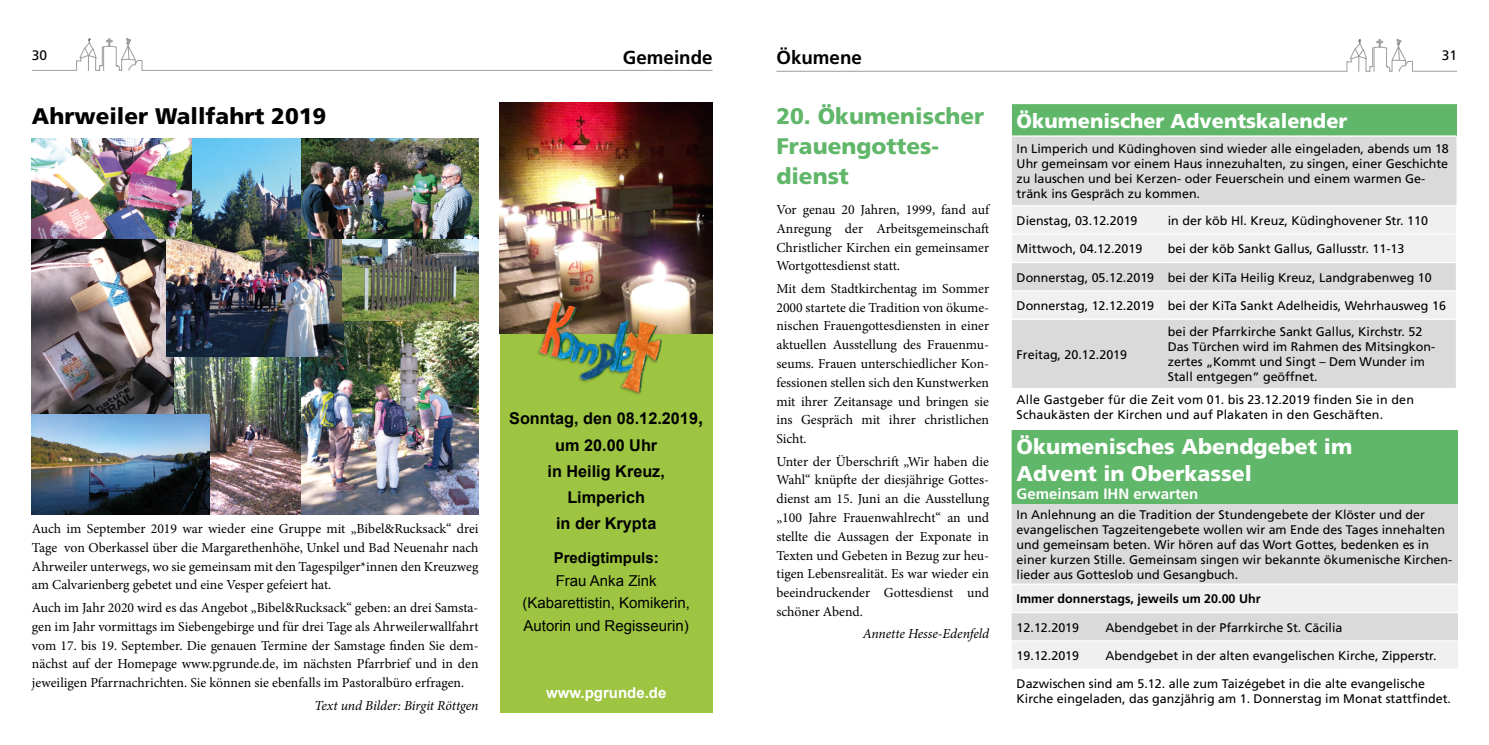
<style>
.page{position:relative;width:1489px;height:745px;background:#fff}
.page>*{position:absolute;margin:0;border:0;box-sizing:border-box;transform-origin:0 0}
.t1{font:900 22.5px/30px "Frutiger";color:#60b669}
.t2{font:900 22.5px "Frutiger";color:#000}
.t3{font:900 21.25px/26.2px "Frutiger";color:#fff}
.t4{font:900 20px "Frutiger";color:#fff}
.t5{font:700 18.75px "Frutiger";color:#000}
.t6{font:700 16.25px/26.2px "Arial";color:#000;text-align:center}
.t7{font:15px/22.5px "Arial";color:#000;text-align:center}
.t8{font:700 15px "Frutiger";color:#fff}
.t9{font:700 15px "Arial";color:#000}
.t10{font:700 15px "Arial";color:#fff}
.t11{font:13.75px/18.8px "Minion Pro";color:#000;text-align:justify}
.t12{font:italic 13.75px "Minion Pro";letter-spacing:-.005em;color:#000}
.t13{font:13.75px "Frutiger";color:#000}
.t14{font:12.5px/15px "Frutiger";color:#000}
.t15{font:700 12.5px "Frutiger";color:#000}
.s1{font-size:18.75px}
</style>
<div class="page">
<svg style="left:32px;top:38px;width:680px;height:33px"></svg>
<svg style="left:776px;top:39px;width:680px;height:33px"></svg>
<div style="left:1011px;top:104px;width:445px;height:32px;background:#60b669"></div>
<div style="left:1012px;top:137px;width:444px;height:250px;background:#dadada"></div>
<svg style="left:1012px;top:206px;width:443px;height:112px;fill:#f0f0f0"></svg>
<hr style="left:1011px;top:135px;width:151px;height:2px;background:#fff">
<hr style="left:1162px;top:135px;width:294px;height:2px;background:#fff">
<hr style="left:1011px;top:205px;width:151px;height:1px;background:#fff">
<hr style="left:1162px;top:205px;width:294px;height:1px;background:#fff">
<hr style="left:1011px;top:233px;width:151px;height:1px;background:#fff">
<hr style="left:1162px;top:233px;width:294px;height:1px;background:#fff">
<hr style="left:1011px;top:262px;width:151px;height:1px;background:#fff">
<hr style="left:1162px;top:262px;width:294px;height:1px;background:#fff">
<hr style="left:1011px;top:290px;width:151px;height:1px;background:#fff">
<hr style="left:1162px;top:290px;width:294px;height:1px;background:#fff">
<svg style="left:1455px;top:206px;width:1px;height:112px"></svg>
<hr style="left:1011px;top:318px;width:151px;height:2px;background:#fff">
<hr style="left:1162px;top:318px;width:294px;height:2px;background:#fff">
<hr style="left:1455px;top:320px;width:1px;height:67px;background:#fff">
<div style="left:1011px;top:430px;width:447px;height:74px;background:#60b669"></div>
<div style="left:1011px;top:504px;width:447px;height:79px;background:#dadada"></div>
<div style="left:1012px;top:585px;width:445px;height:83px;background:#f0f0f0"></div>
<div style="left:1011px;top:612px;width:447px;height:28px;background:#dadada"></div>
<hr style="left:1011px;top:611px;width:447px;height:1px;background:#fff">
<hr style="left:1011px;top:640px;width:447px;height:1px;background:#fff">
<img style="left:174px;top:356px;width:127px;height:158px">
<img style="left:32px;top:238px;width:142px;height:176px">
<img style="left:301px;top:320px;width:177px;height:194px">
<img style="left:167px;top:138px;width:177px;height:218px">
<img style="left:343px;top:238px;width:135px;height:82px">
<img style="left:32px;top:414px;width:177px;height:100px">
<img style="left:301px;top:138px;width:177px;height:100px">
<img style="left:32px;top:138px;width:159px;height:100px">
<div style="left:500px;top:333px;width:212px;height:379px;background:#9dc541"></div>
<img style="left:500px;top:103px;width:212px;height:230px">
<img style="left:531px;top:296px;width:138px;height:99px">
<p class="t13" style="left:32px;top:47px;width:17px">30</p>
<h3 class="t5" style="left:623px;top:47px;width:91px">Gemeinde</h3>
<h3 class="t5" style="left:776px;top:47px;width:87px">Ökumene</h3>
<p class="t13" style="left:1441px;top:47px;width:17px">31</p>
<h1 class="t1" style="left:776px;top:101px;width:209px">20. Ökumenischer<br>Frauengottes&shy;dienst</h1>
<p class="t11" style="left:776px;top:200px;width:214px">Vor genau 20 Jahren, 1999, fand auf Anregung der Arbeitsgemeinschaft Christlicher Kirchen ein gemeinsamer Wortgottesdienst statt.</p>
<p class="t11" style="left:776px;top:279px;width:214px">Mit dem Stadtkirchentag im Sommer 2000 startete die Tradition von ökume&shy;nischen Frauengottesdiensten in einer aktuellen Ausstellung des Frauenmu&shy;seums. Frauen unterschiedlicher Kon&shy;fessionen stellen sich den Kunstwerken mit ihrer Zeitansage und bringen sie ins Gespräch mit ihrer christlichen Sicht.</p>
<p class="t11" style="left:776px;top:451px;width:214px">Unter der Überschrift „Wir haben die Wahl“ knüpfte der diesjährige Gottes&shy;dienst am 15. Juni an die Ausstellung „100 Jahre Frauenwahlrecht“ an und stellte die Aussagen der Exponate in Texten und Gebeten in Bezug zur heu&shy;tigen Lebensrealität. Es war wieder ein beeindruckender Gottesdienst und schöner Abend.</p>
<p class="t12" style="left:862px;top:624px;width:128px">Annette Hesse-Edenfeld</p>
<h1 class="t2" style="left:32px;top:102px;width:296px">Ahrweiler Wallfahrt 2019</h1>
<h3 class="t4" style="left:1016px;top:108px;width:332px">Ökumenischer Adventskalender</h3>
<p class="t14" style="left:1016px;top:141px;width:434px">In Limperich und Küdinghoven sind wieder alle eingeladen, abends um 18<br>Uhr gemeinsam vor einem Haus innezuhalten, zu singen, einer Geschichte zu lauschen und bei Kerzen- oder Feuerschein und einem warmen Ge&shy;tränk ins Gespräch zu kommen.</p>
<p class="t14" style="left:1016px;top:213px;width:122px">Dienstag, 03.12.2019</p>
<p class="t14" style="left:1167px;top:213px;width:262px">in der köb Hl. Kreuz, Küdinghovener Str. 110</p>
<p class="t14" style="left:1016px;top:241px;width:127px">Mittwoch, 04.12.2019</p>
<p class="t14" style="left:1167px;top:241px;width:238px">bei der köb Sankt Gallus, Gallusstr. 11-13</p>
<p class="t14" style="left:1016px;top:269px;width:416px">Donnerstag, 05.12.2019 bei der KiTa Heilig Kreuz, Landgrabenweg 10</p>
<p class="t14" style="left:1016px;top:298px;width:431px">Donnerstag, 12.12.2019 bei der KiTa Sankt Adelheidis, Wehrhausweg 16</p>
<p class="t14" style="left:1016px;top:346px;width:112px">Freitag, 20.12.2019</p>
<p class="t14" style="left:1167px;top:324px;width:269px">bei der Pfarrkirche Sankt Gallus, Kirchstr. 52<br>Das Türchen wird im Rahmen des Mitsingkon&shy;zertes „Kommt und Singt – Dem Wunder im Stall entgegen“ geöffnet.</p>
<p class="t14" style="left:1016px;top:392px;width:399px">Alle Gastgeber für die Zeit vom 01. bis 23.12.2019 finden Sie in den<br>Schaukästen der Kirchen und auf Plakaten in den Geschäften.</p>
<h2 class="t3" style="left:1016px;top:433px;width:337px">Ökumenisches Abendgebet im<br>Advent in Oberkassel</h2>
<p class="t8" style="left:1016px;top:485px;width:183px">Gemeinsam IHN erwarten</p>
<p class="t14" style="left:1016px;top:507px;width:437px">In Anlehnung an die Tradition der Stundengebete der Klöster und der evangelischen Tagzeitengebete wollen wir am Ende des Tages innehalten und gemeinsam beten. Wir hören auf das Wort Gottes, bedenken es in einer kurzen Stille. Gemeinsam singen wir bekannte ökumenische Kirchen&shy;lieder aus Gotteslob und Gesangbuch.</p>
<p class="t15" style="left:1016px;top:591px;width:245px">Immer donnerstags, jeweils um 20.00 Uhr</p>
<p class="t14" style="left:1016px;top:619px;width:64px">12.12.2019</p>
<p class="t14" style="left:1105px;top:619px;width:238px">Abendgebet in der Pfarrkirche St. Cäcilia</p>
<p class="t14" style="left:1016px;top:647px;width:64px">19.12.2019</p>
<p class="t14" style="left:1105px;top:647px;width:332px">Abendgebet in der alten evangelischen Kirche, Zipperstr.</p>
<p class="t14" style="left:1016px;top:675px;width:436px">Dazwischen sind am 5.12. alle zum Taizégebet in die alte evangelische<br>Kirche eingeladen, das ganzjährig am 1. Donnerstag im Monat stattfindet.</p>
<p class="t6" style="left:509px;top:405px;width:195px">Sonntag, den 08.12.2019<span class="s1">, </span>um 20.00 Uhr<br>in Heilig Kreuz,<br>Limperich<br>in der Krypta</p>
<p class="t9" style="left:553px;top:547px;width:107px">Predigtimpuls:</p>
<p class="t7" style="left:522px;top:569px;width:169px">Frau Anka Zink (Kabarettistin, Komikerin,<br>Autorin und Regisseurin)</p>
<p class="t11" style="left:32px;top:519px;width:448px">Auch im September 2019 war wieder eine Gruppe mit „Bibel&amp;Rucksack“ drei Tage von Oberkassel über die Margarethenhöhe, Unkel und Bad Neuenahr nach Ahrweiler unterwegs, wo sie gemeinsam mit den Tagespilger*innen den Kreuzweg am Calvarienberg gebetet und eine Vesper gefeiert hat.</p>
<p class="t11" style="left:32px;top:598px;width:448px">Auch im Jahr 2020 wird es das Angebot „Bibel&amp;Rucksack“ geben: an drei Samsta&shy;gen im Jahr vormittags im Siebengebirge und für drei Tage als Ahrweilerwallfahrt vom 17. bis 19. September. Die genauen Termine der Samstage finden Sie dem&shy;nächst auf der Homepage www.pgrunde.de, im nächsten Pfarrbrief und in den jeweiligen Pfarrnachrichten. Sie können sie ebenfalls im Pastoralbüro erfragen.</p>
<p class="t12" style="left:314px;top:695px;width:166px">Text und Bilder: Birgit Röttgen</p>
<p class="t10" style="left:546px;top:682px;width:122px">www.pgrunde.de</p>
</div>
